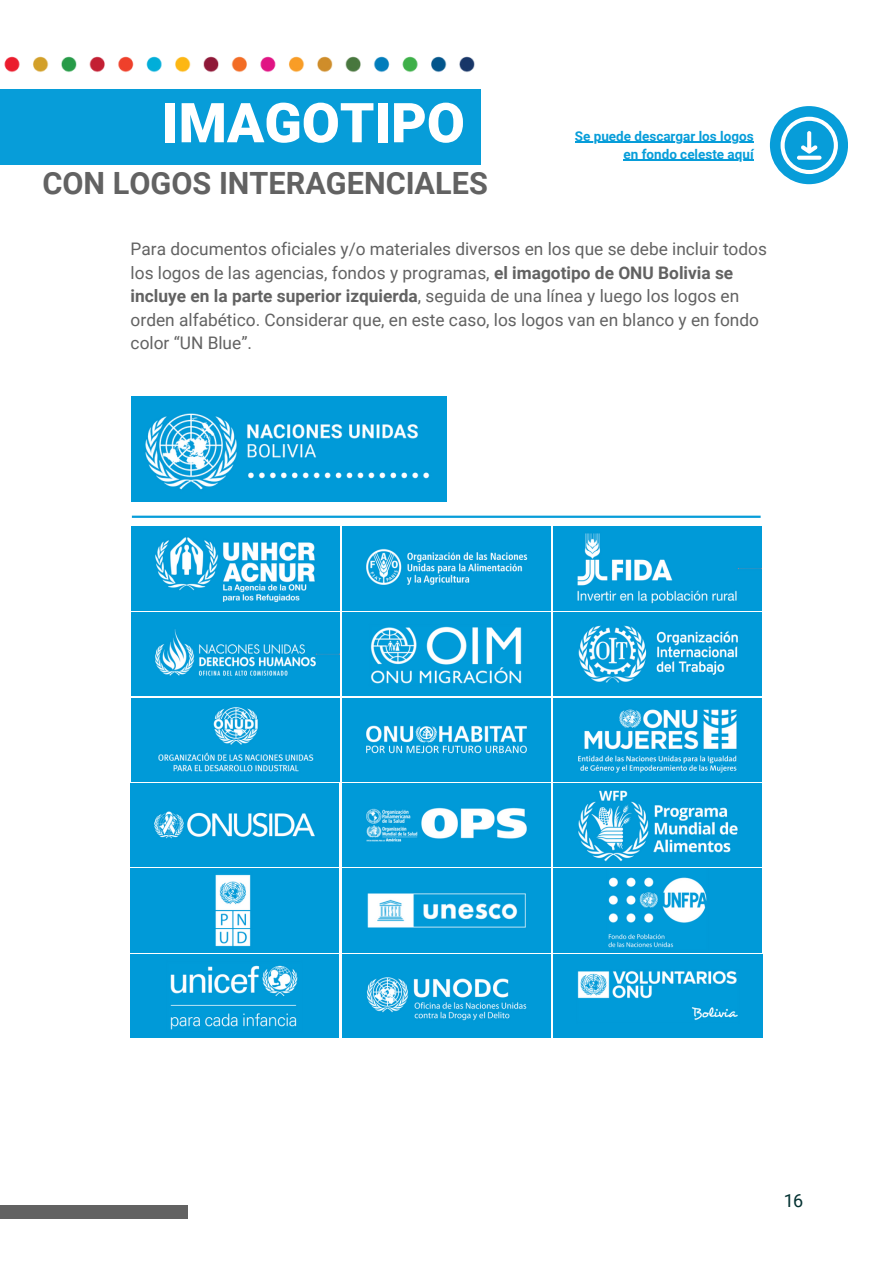
<style>
.page{position:relative;width:893px;height:1264px;background:#fff}
.page>*{position:absolute;margin:0;border:0;box-sizing:border-box;transform-origin:0 0}
.t1{font:900 55.05px "Roboto";color:#fff}
.t2{font:700 30.6px "Roboto";color:#626262}
.t3{font:18px "Roboto";color:#033131}
.t4{font:17.25px/23.5px "Roboto";color:#626262}
.t5{font:700 13.5px/18px "Roboto";color:#079dd9;text-align:right}
.s1{font-weight:700}
</style>
<div class="page">
<div style="left:0;top:92px;width:480px;height:73px;background:#079dd9"></div>
<img style="left:0;top:56px;width:481px;height:36px">
<hr style="left:132px;top:515px;width:628px;height:3px;background:#079dd9">
<div style="left:0;top:1204px;width:188px;height:14px;background:#626262"></div>
<div style="left:769px;top:106px;width:79px;height:78px;background:#079dd9;border-radius:50%"></div>
<svg style="left:780px;top:117px;width:57px;height:57px"></svg>
<svg style="left:796px;top:156px;width:25px;height:4px"></svg>
<img style="left:131px;top:527px;width:208px;height:83px">
<img style="left:342px;top:527px;width:208px;height:83px">
<img style="left:553px;top:527px;width:208px;height:83px">
<img style="left:131px;top:612px;width:208px;height:84px">
<img style="left:342px;top:612px;width:208px;height:84px">
<img style="left:553px;top:612px;width:208px;height:84px">
<img style="left:131px;top:698px;width:208px;height:83px">
<img style="left:342px;top:698px;width:208px;height:83px">
<img style="left:553px;top:698px;width:208px;height:83px">
<img style="left:131px;top:783px;width:208px;height:83px">
<img style="left:342px;top:783px;width:208px;height:83px">
<img style="left:553px;top:783px;width:208px;height:83px">
<img style="left:131px;top:868px;width:208px;height:84px">
<img style="left:342px;top:868px;width:208px;height:84px">
<img style="left:553px;top:868px;width:208px;height:84px">
<img style="left:131px;top:954px;width:208px;height:83px">
<img style="left:342px;top:954px;width:208px;height:83px">
<img style="left:553px;top:954px;width:209px;height:83px">
<img style="left:132px;top:397px;width:315px;height:104px">
<hr style="left:575px;top:142px;width:178px;height:1px;background:#079dd9">
<hr style="left:623px;top:160px;width:130px;height:1px;background:#079dd9">
<p class="t1" style="left:162px;top:91px;width:304px">IMAGOTIPO</p>
<p class="t2" style="left:42px;top:166px;width:447px">CON LOGOS INTERAGENCIALES</p>
<p class="t5" style="left:575px;top:127px;width:180px">Se puede descargar los logos en fondo celeste aquí</p>
<p class="t4" style="left:131px;top:237px;width:638px">Para documentos oficiales y/o materiales diversos en los que se debe incluir todos los logos de las agencias, fondos y programas, <span class="s1">el imagotipo de ONU Bolivia se incluye en la parte superior izquierda</span>, seguida de una línea y luego los logos en orden alfabético. Considerar que, en este caso, los logos van en blanco y en fondo color “UN Blue”.</p>
<p class="t3" style="left:783px;top:1189px;width:21px">16</p>
</div>
